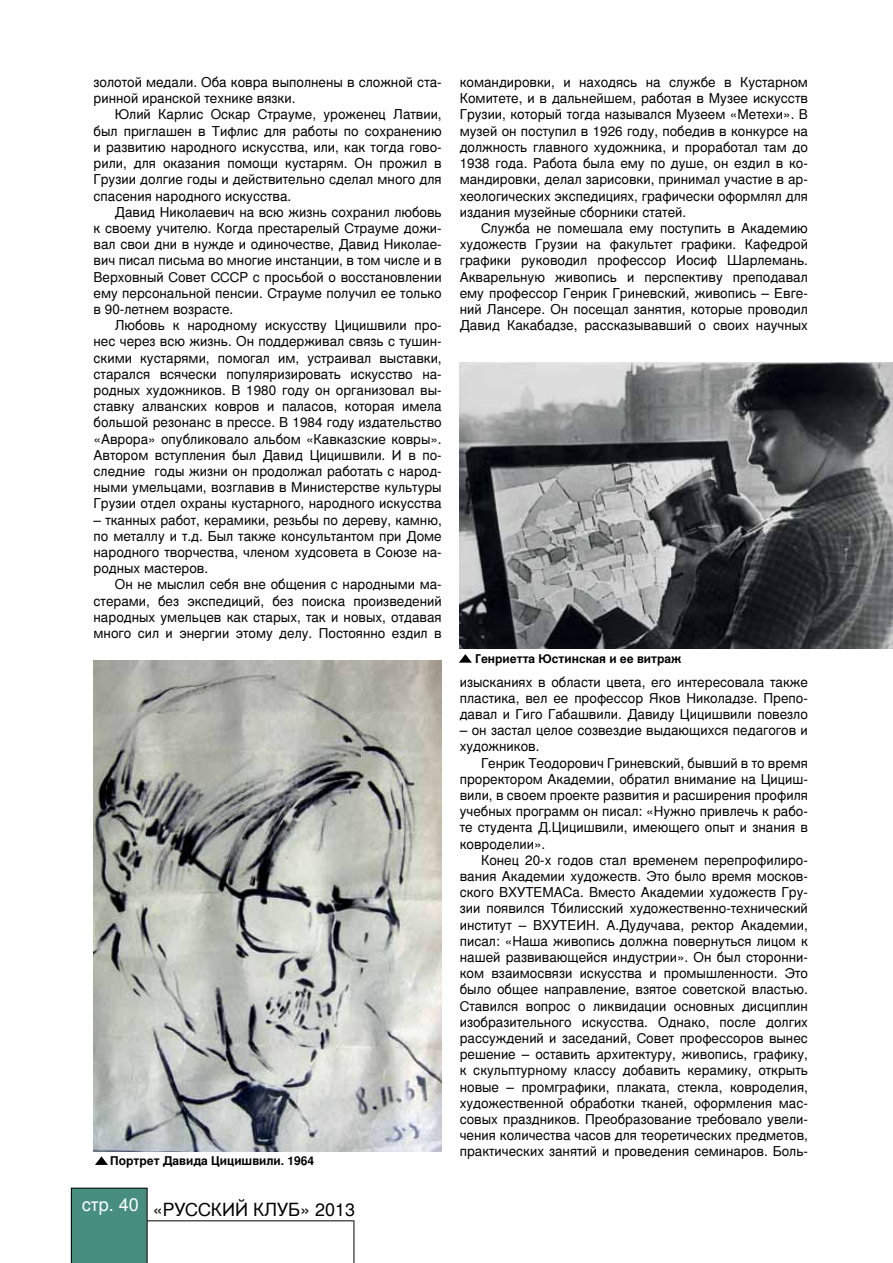
<style>
.page{position:relative;width:893px;height:1263px;background:#fff}
.page>*{position:absolute;margin:0;border:0;box-sizing:border-box;transform-origin:0 0}
.t1{font:18px "Nimbus San LCY";color:#000}
.t2{font:13.5px/16.2px "Nimbus San LCY";color:#000;text-align:justify}
.t3{font:700 12px "Nimbus San LCY";color:#000}
</style>
<div class="page">
<div style="left:71px;top:1188px;width:76px;height:75px;background:#478e81"></div>
<hr style="left:147px;top:1220px;width:207px;height:1px;background:#000">
<hr style="left:354px;top:1220px;width:1px;height:43px;background:#000">
<img style="left:93px;top:661px;width:349px;height:490px">
<svg style="left:95px;top:1156px;width:13px;height:9px"></svg>
<img style="left:460px;top:362px;width:433px;height:286px">
<svg style="left:459px;top:654px;width:13px;height:9px"></svg>
<p class="t2" style="left:94px;top:74px;width:350px">золотой медали. Оба ковра выполнены в сложной ста&shy;ринной иранской технике вязки.</p>
<p class="t2" style="left:94px;top:107px;width:350px;text-indent:21px">Юлий Карлис Оскар Страуме, уроженец Латвии, был приглашен в Тифлис для работы по сохранению и развитию народного искусства, или, как тогда гово&shy;рили, для оказания помощи кустарям. Он прожил в Грузии долгие годы и действительно сделал много для спасения народного искусства.</p>
<p class="t2" style="left:94px;top:204px;width:350px;text-indent:21px">Давид Н иколаевич на всю жизнь сохранил любовь к своему учителю. Когда престарелый Страуме дожи&shy;вал свои дни в нужде и одиночестве, Давид Н иколае&shy;вич писал письма во многие инстанции, в том числе и в Верховный Совет СССР</p>
<p class="t2" style="left:94px;top:269px;width:350px;text-indent:159px">с просьбой о восстановлении ему персональной пенсии. Страуме получил ее только в 90-летнем возрасте.</p>
<p class="t2" style="left:94px;top:317px;width:350px;text-indent:21px">Любовь к народному искусству Цицишвили про&shy;нес через всю жизнь. Он поддерживал связь с тушин&shy;скими кустарями, помогал им, устраивал выставки, старался всячески популяризировать искусство на&shy;родных художников. В 1980 году он организовал вы&shy;ставку алванских ковров и паласов, которая имела большой резонанс в прессе. В 1984 году издательство «Аврора» опубликовало альбом «Кавказские ковры».<br>Автором вступления был Давид Цицишвили. И в по&shy;следние годы жизни он продолжал работать с народ&shy;ными умельцами, возглавив в Министерстве культуры Грузии отдел охраны кустарного, народного искусства</p>
<p class="t2" style="left:94px;top:512px;width:350px">– тканных работ, керамики, резьбы по дереву, камню, по металлу и т.д. Был также консультантом при Доме народного творчества, членом худсовета в Союзе на&shy;родных мастеров.</p>
<p class="t2" style="left:94px;top:576px;width:350px;text-indent:21px">Он не мыслил себя вне общения с народными ма&shy;стерами, без экспедиций, без поиска произведений народных умельцев как старых, так и новых, отдавая много сил и энергии этому делу. Постоянно ездил в</p>
<p class="t3" style="left:110px;top:1153px;width:205px">Портрет Давида Цицишвили. 1964</p>
<h1 class="t1" style="left:82px;top:1199px;width:94px"><sup>стр.</sup> <sup>40</sup> «РУССКИЙ</h1>
<h1 class="t1" style="left:253px;top:1199px;width:13px">КЛУБ</h1>
<h1 class="t1" style="left:300px;top:1199px;width:57px">» 2013</h1>
<p class="t2" style="left:460px;top:74px;width:350px;text-align:left">командировки, и находясь на службе в Кустарном Комитете, и в дальнейшем, работая в Музее искусств Грузии, который тогда назывался Музеем «Метехи». В музей он поступил в 1926 году, победив в конкурсе на должность главного художника, и проработал там до 1938 года. Работа была ему по душе, он ездил в ко&shy;мандировки, делал зарисовки, принимал участие в ар&shy;хеологических экспедициях, графически оформлял для издания музейные сборники статей.</p>
<p class="t2" style="left:460px;top:220px;width:350px;text-indent:21px">Служба не помешала ему поступить в Академию художеств Грузии на факультет графики. Кафедрой графики руководил профессор И осиф Шарлемань.<br>Акварельную живопись и перспективу преподавал ему профессор Генрик Гриневский, живопись – Евге&shy;ний Лансере. Он посещал занятия, которые проводил Давид Какабадзе, рассказывавший о своих научных</p>
<p class="t3" style="left:475px;top:652px;width:208px">Генриетта Юстинская и ее витраж</p>
<p class="t2" style="left:460px;top:674px;width:350px">изысканиях в области цвета, его интересовала также пластика, вел ее профессор Яков Н иколадзе. П репо&shy;давал и Гиго Габашвили. Давиду Цицишвили повезло</p>
<p class="t2" style="left:460px;top:722px;width:350px">– он застал целое созвездие выдающихся педагогов и художников.</p>
<p class="t2" style="left:460px;top:755px;width:350px;text-indent:21px">Генрик Теодорович Гриневский, бывший в то время проректором Академии, обратил внимание на Цициш&shy;вили, в своем проекте развития и расширения профиля учебных программ он писал: «Нужно привлечь к рабо&shy;те студента Д.Цицишвили, имеющего опыт и знания в ковроделии».</p>
<p class="t2" style="left:460px;top:852px;width:350px;text-indent:21px">Конец 20-х годов стал временем перепрофилиро&shy;вания Академии художеств. Это было время москов&shy;ского ВХУТЕ</p>
<p class="t2" style="left:460px;top:884px;width:350px;text-indent:83px">МАСа. Вместо Академии художеств Гру&shy;зии появился Тбилисский художественно-технический институт – ВХУТЕИН</p>
<p class="t2" style="left:460px;top:917px;width:350px;text-indent:136px">. А.Дудучава, ректор Академии, писал: «Наша живопись должна повернуться лицом к нашей развивающейся индустрии». Он был сторонни&shy;ком взаимосвязи искусства и промышленности. Это было общее направление, взятое советской властью.<br>Ставился вопрос о ликвидации основных дисциплин изобразительного искусства. Однако, после долгих рассуждений и заседаний, Совет профессоров вынес решение – оставить архитектуру, живопись, графику, к скульптурному классу добавить керамику, открыть новые – промграфики, плаката, стекла, ковроделия, художественной обработки тканей, оформления мас&shy;совых праздников. П реобразование требовало увели&shy;чения количества часов для теоретических предметов, практических занятий и проведения семинаров. Боль-</p>
</div>
